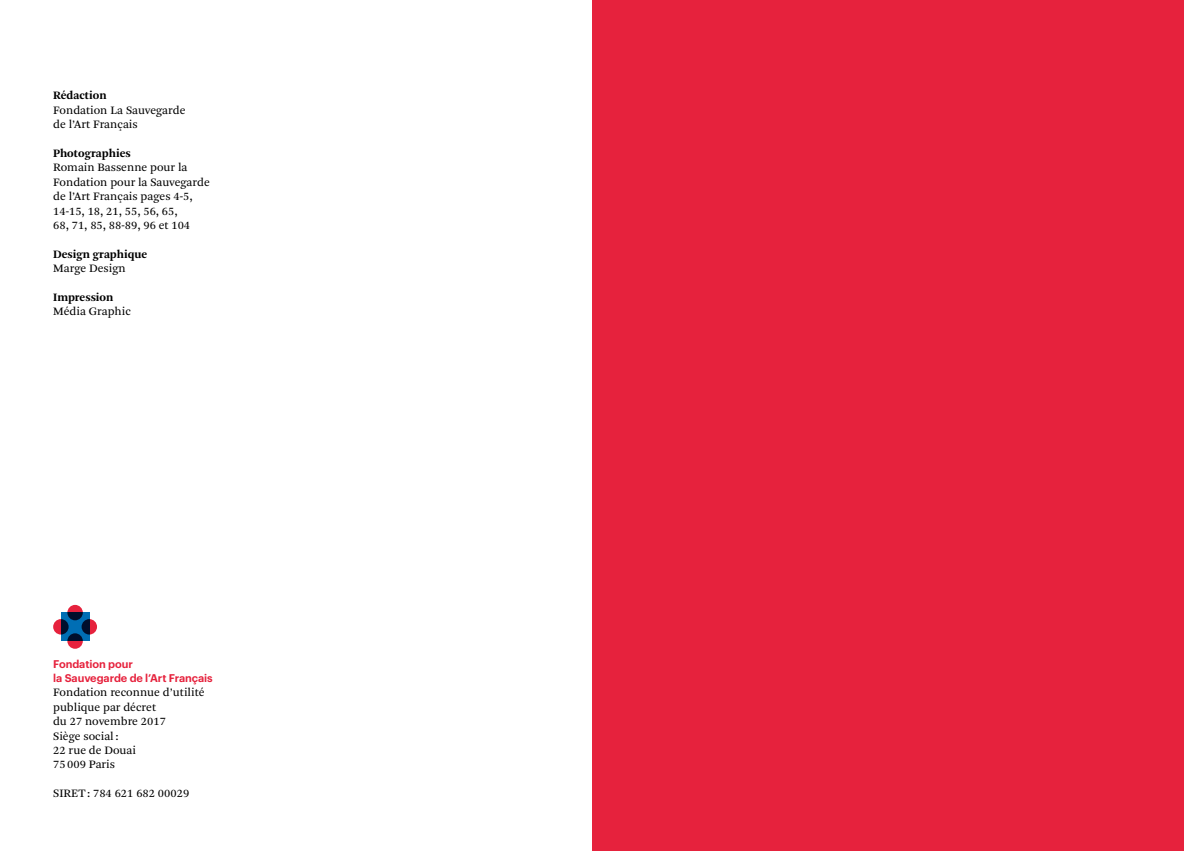
<style>
.page{position:relative;width:1184px;height:851px;background:#fff}
.page>*{position:absolute;margin:0;border:0;box-sizing:border-box;transform-origin:0 0}
.t1{font:11.88px/14.4px "Arnhem Pro Blond";color:#000}
.t2{font:700 11.88px "Arnhem Pro";color:#000}
.t3{font:600 11px/14.4px "Graphik";letter-spacing:-.005em;color:#e6223d}
</style>
<div class="page">
<div style="left:61px;top:612px;width:28px;height:29px;background:#006eb4"></div>
<svg style="left:82px;top:619px;width:15px;height:15px"></svg>
<svg style="left:53px;top:619px;width:16px;height:15px"></svg>
<svg style="left:67px;top:633px;width:16px;height:15px"></svg>
<svg style="left:67px;top:604px;width:16px;height:16px"></svg>
<div style="left:592px;top:0;width:591px;height:850px;background:#e6223d"></div>
<p class="t2" style="left:53px;top:88px;width:55px">Rédaction</p>
<p class="t1" style="left:53px;top:103px;width:134px">Fondation La Sauvegarde de l’Art Français</p>
<p class="t2" style="left:53px;top:145px;width:79px">Photographies</p>
<p class="t1" style="left:53px;top:160px;width:158px">Romain Bassenne pour la<br>Fondation pour la Sauvegarde de l’Art Français pages 4-5,<br>14-15, 18, 21, 55, 56, 65,<br>68, 71, 85, 88-89, 96 et 104</p>
<p class="t2" style="left:53px;top:246px;width:96px">Design graphique</p>
<p class="t1" style="left:53px;top:261px;width:74px">Marge Design</p>
<p class="t2" style="left:53px;top:289px;width:62px">Impression</p>
<p class="t1" style="left:53px;top:304px;width:79px">Média Graphic</p>
<p class="t3" style="left:53px;top:655px;width:161px">Fondation pour<br>la Sauvegarde de l’Art Français</p>
<p class="t1" style="left:53px;top:685px;width:153px">Fondation reconnue d’utilité publique par décret<br>du 27 novembre 2017<br>Siège social:<br>22 rue de Douai<br>75009 Paris</p>
<p class="t1" style="left:53px;top:786px;width:138px">SIRET: 784 621 682 00029</p>
</div>
